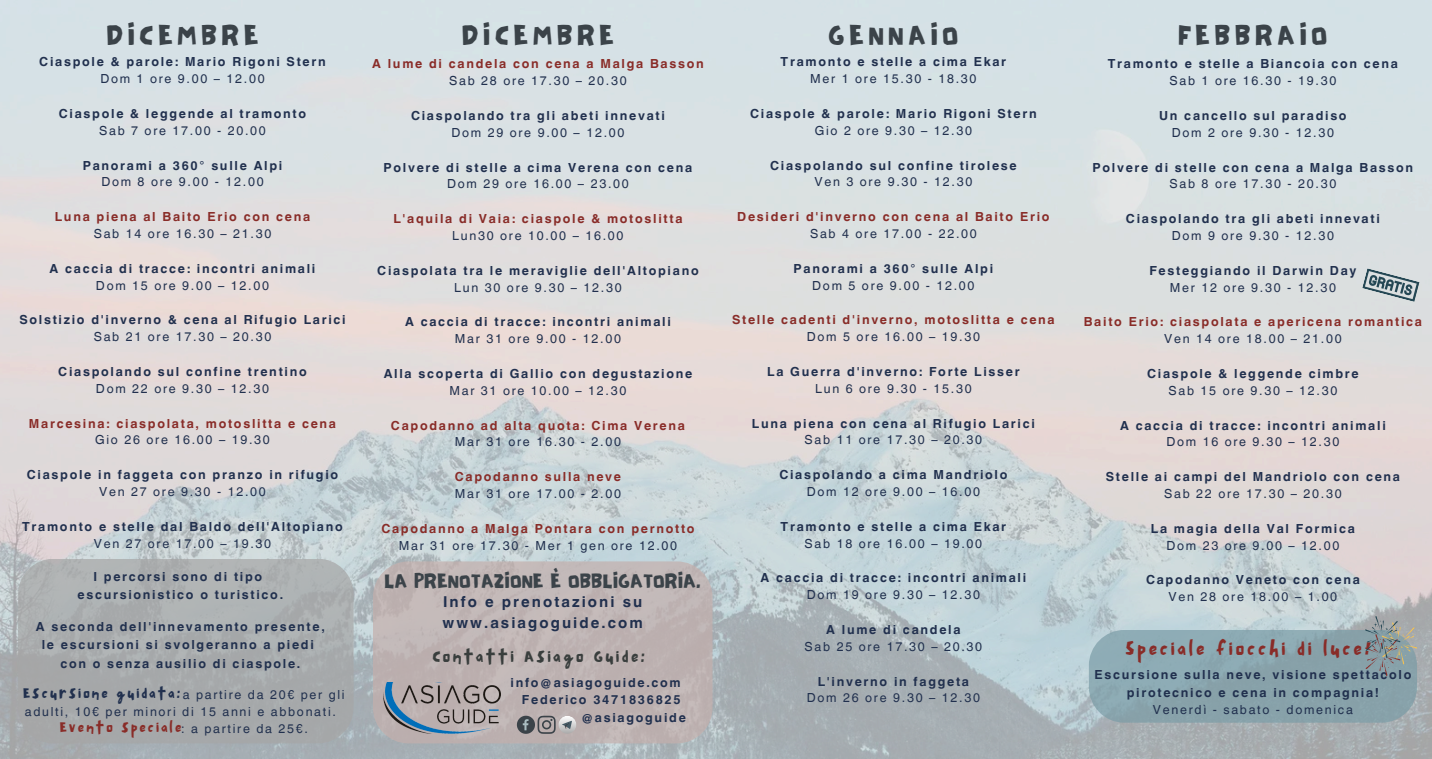
<style>
.page{position:relative;width:1432px;height:759px;background:#fff}
.page>*{position:absolute;margin:0;border:0;box-sizing:border-box;transform-origin:0 0}
.t1{font:31.25px "NF PAGKAKI Regular";letter-spacing:.135em;color:#3b4349}
.t2{font:22.5px "NF PAGKAKI Regular";color:#3b4349}
.t3{font:20px "NF PAGKAKI Regular";letter-spacing:.135em;color:#892c28}
.t4{font:17.5px "NF PAGKAKI Regular";letter-spacing:.135em;color:#393e3d}
.t5{font:700 15px/21.5px "Helvetica World";letter-spacing:.135em;color:#21304e}
.t6{font:15px "NF PAGKAKI Regular";letter-spacing:.135em;color:#21304e}
.t7{font:15px "NF PAGKAKI Regular";letter-spacing:.135em;color:#892c28}
.t8{font:700 12.5px/17.8px "Helvetica World";letter-spacing:.135em;color:#21304e;text-align:right}
.t9{font:12.5px/16.6px "Helvetica World";letter-spacing:.135em;color:#21304e}
.t10{font:700 12.5px "Helvetica World";letter-spacing:.135em;color:#892c28}
</style>
<div class="page">
<img style="left:0;top:0;width:1432px;height:758px">
<div style="left:1089px;top:629px;width:328px;height:93px;background:#88a3ab;border-radius:36px"></div>
<div style="left:373px;top:561px;width:339px;height:182px;background:#c4afac;border-radius:36px"></div>
<div style="left:18px;top:558px;width:335px;height:185px;background:#a6a6a6;border-radius:36px"></div>
<svg style="left:1362px;top:268px;width:57px;height:34px;background:#a4b1b6"></svg>
<svg style="left:1365px;top:615px;width:52px;height:61px"></svg>
<svg style="left:517px;top:715px;width:39px;height:18px"></svg>
<svg style="left:558px;top:715px;width:18px;height:18px"></svg>
<svg style="left:562px;top:720px;width:10px;height:9px"></svg>
<img style="left:383px;top:682px;width:118px;height:51px">
<p class="t1" style="left:106px;top:16px;width:154px">DICEMBRE</p>
<p class="t1" style="left:462px;top:16px;width:154px">DICEMBRE</p>
<p class="t1" style="left:828px;top:16px;width:132px">GENNAIO</p>
<p class="t1" style="left:1178px;top:16px;width:151px">FEBBRAIO</p>
<p class="t8" style="left:780px;top:52px;width:227px">Tramonto e stelle a cima Ekar</p>
<p class="t9" style="left:810px;top:70px;width:168px">Mer 1 ore 15.30 - 18.30</p>
<p class="t8" style="left:750px;top:103px;width:288px">Ciaspole &amp; parole: Mario Rigoni Stern</p>
<h6 class="t9" style="left:814px;top:122px;width:159px">Gio 2 ore 9.30 – 12.30</h6>
<h1 class="t8" style="left:770px;top:155px;width:248px">Ciaspolando sul confine tirolese</h1>
<p class="t9" style="left:814px;top:174px;width:159px">Ven 3 ore 9.30 - 12.30</p>
<p class="t10" style="left:737px;top:206px;width:314px">Desideri d'inverno con cena al Baito Erio</p>
<p class="t9" style="left:810px;top:225px;width:168px">Sab 4 ore 17.00 - 22.00</p>
<p class="t8" style="left:793px;top:258px;width:201px">Panorami a 360° sulle Alpi</p>
<p class="t9" style="left:812px;top:277px;width:164px">Dom 5 ore 9.00 - 12.00</p>
<p class="t10" style="left:732px;top:309px;width:324px">Stelle cadenti d'inverno, motoslitta e cena</p>
<p class="t9" style="left:807px;top:328px;width:174px">Dom 5 ore 16.00 – 19.30</p>
<p class="t8" style="left:767px;top:361px;width:254px">La Guerra d'inverno: Forte Lisser</p>
<p class="t9" style="left:815px;top:380px;width:158px">Lun 6 ore 9.30 - 15.30</p>
<p class="t8" style="left:752px;top:413px;width:284px">Luna piena con cena al Rifugio Larici</p>
<p class="t9" style="left:804px;top:431px;width:179px">Sab 11 ore 17.30 – 20.30</p>
<p class="t8" style="left:779px;top:464px;width:230px">Ciaspolando a cima Mandriolo</p>
<p class="t9" style="left:807px;top:483px;width:174px">Dom 12 ore 9.00 – 16.00</p>
<p class="t8" style="left:780px;top:516px;width:227px">Tramonto e stelle a cima Ekar</p>
<p class="t9" style="left:804px;top:535px;width:179px">Sab 18 ore 16.00 – 19.00</p>
<p class="t8" style="left:760px;top:567px;width:267px">A caccia di tracce: incontri animali</p>
<p class="t9" style="left:807px;top:586px;width:174px">Dom 19 ore 9.30 – 12.30</p>
<p class="t8" style="left:826px;top:619px;width:136px">A lume di candela</p>
<p class="t9" style="left:804px;top:638px;width:179px">Sab 25 ore 17.30 – 20.30</p>
<p class="t8" style="left:817px;top:670px;width:153px">L'inverno in faggeta</p>
<h2 class="t9" style="left:807px;top:689px;width:174px">Dom 26 ore 9.30 – 12.30</h2>
<h5 class="t8" style="left:39px;top:52px;width:288px">Ciaspole &amp; parole: Mario Rigoni Stern</h5>
<h4 class="t9" style="left:100px;top:70px;width:166px">Dom 1 ore 9.00 – 12.00</h4>
<p class="t8" style="left:59px;top:103px;width:249px">Ciaspole &amp; leggende al tramonto</p>
<p class="t9" style="left:99px;top:122px;width:168px">Sab 7 ore 17.00 - 20.00</p>
<h1 class="t8" style="left:83px;top:155px;width:201px">Panorami a 360° sulle Alpi</h1>
<p class="t9" style="left:101px;top:174px;width:164px">Dom 8 ore 9.00 - 12.00</p>
<p class="t10" style="left:55px;top:206px;width:257px">Luna piena al Baito Erio con cena</p>
<p class="t9" style="left:94px;top:225px;width:179px">Sab 14 ore 16.30 – 21.30</p>
<p class="t8" style="left:50px;top:258px;width:267px">A caccia di tracce: incontri animali</p>
<p class="t9" style="left:96px;top:277px;width:174px">Dom 15 ore 9.00 – 12.00</p>
<p class="t8" style="left:19px;top:309px;width:328px">Solstizio d'inverno &amp; cena al Rifugio Larici</p>
<p class="t9" style="left:94px;top:328px;width:179px">Sab 21 ore 17.30 – 20.30</p>
<p class="t8" style="left:58px;top:361px;width:250px">Ciaspolando sul confine trentino</p>
<p class="t9" style="left:96px;top:380px;width:174px">Dom 22 ore 9.30 – 12.30</p>
<p class="t10" style="left:29px;top:413px;width:309px">Marcesina: ciaspolata, motoslitta e cena</p>
<p class="t9" style="left:95px;top:431px;width:176px">Gio 26 ore 16.00 – 19.30</p>
<p class="t8" style="left:27px;top:464px;width:313px">Ciaspole in faggeta con pranzo in rifugio</p>
<p class="t9" style="left:99px;top:483px;width:168px">Ven 27 ore 9.30 - 12.00</p>
<p class="t8" style="left:22px;top:516px;width:322px">Tramonto e stelle dal Baldo dell'Altopiano</p>
<p class="t9" style="left:94px;top:535px;width:179px">Ven 27 ore 17.00 – 19.30</p>
<p class="t10" style="left:372px;top:54px;width:333px">A lume di candela con cena a Malga Basson</p>
<p class="t9" style="left:449px;top:73px;width:179px">Sab 28 ore 17.30 – 20.30</p>
<p class="t8" style="left:411px;top:105px;width:255px">Ciaspolando tra gli abeti innevati</p>
<p class="t9" style="left:451px;top:124px;width:174px">Dom 29 ore 9.00 – 12.00</p>
<p class="t8" style="left:383px;top:157px;width:310px">Polvere di stelle a cima Verena con cena</p>
<p class="t9" style="left:447px;top:176px;width:183px">Dom 29 ore 16.00 – 23.00</p>
<p class="t10" style="left:393px;top:208px;width:291px">L'aquila di Vaia: ciaspole &amp; motoslitta</p>
<p class="t9" style="left:452px;top:227px;width:173px">Lun30 ore 10.00 – 16.00</p>
<p class="t8" style="left:377px;top:260px;width:323px">Ciaspolata tra le meraviglie dell'Altopiano</p>
<p class="t9" style="left:454px;top:279px;width:169px">Lun 30 ore 9.30 – 12.30</p>
<p class="t8" style="left:405px;top:312px;width:267px">A caccia di tracce: incontri animali</p>
<h1 class="t9" style="left:455px;top:330px;width:168px">Mar 31 ore 9.00 - 12.00</h1>
<p class="t8" style="left:384px;top:363px;width:310px">Alla scoperta di Gallio con degustazione</p>
<p class="t9" style="left:449px;top:382px;width:178px">Mar 31 ore 10.00 – 12.30</p>
<p class="t10" style="left:391px;top:415px;width:295px">Capodanno ad alta quota: Cima Verena</p>
<p class="t9" style="left:455px;top:433px;width:168px">Mar 31 ore 16.30 - 2.00</p>
<p class="t10" style="left:455px;top:466px;width:168px">Capodanno sulla neve</p>
<p class="t9" style="left:455px;top:485px;width:168px">Mar 31 ore 17.00 - 2.00</p>
<p class="t10" style="left:381px;top:518px;width:315px">Capodanno a Malga Pontara con pernotto</p>
<p class="t9" style="left:399px;top:537px;width:280px">Mar 31 ore 17.30 - Mer 1 gen ore 12.00</p>
<h1 class="t8" style="left:1108px;top:54px;width:291px">Tramonto e stelle a Biancoia con cena</h1>
<p class="t9" style="left:1169px;top:73px;width:168px">Sab 1 ore 16.30 - 19.30</p>
<p class="t8" style="left:1159px;top:105px;width:189px">Un cancello sul paradiso</p>
<p class="t9" style="left:1171px;top:124px;width:164px">Dom 2 ore 9.30 - 12.30</p>
<p class="t8" style="left:1092px;top:157px;width:322px">Polvere di stelle con cena a Malga Basson</p>
<p class="t9" style="left:1169px;top:176px;width:168px">Sab 8 ore 17.30 - 20.30</p>
<p class="t8" style="left:1126px;top:208px;width:255px">Ciaspolando tra gli abeti innevati</p>
<p class="t9" style="left:1171px;top:227px;width:164px">Dom 9 ore 9.30 - 12.30</p>
<p class="t8" style="left:1149px;top:260px;width:209px">Festeggiando il Darwin Day</p>
<p class="t9" style="left:1169px;top:279px;width:168px">Mer 12 ore 9.30 - 12.30</p>
<p class="t10" style="left:1083px;top:311px;width:340px">Baito Erio: ciaspolata e apericena romantica</p>
<p class="t9" style="left:1164px;top:330px;width:179px">Ven 14 ore 18.00 – 21.00</p>
<p class="t8" style="left:1147px;top:363px;width:213px">Ciaspole &amp; leggende cimbre</p>
<p class="t9" style="left:1168px;top:382px;width:170px">Sab 15 ore 9.30 – 12.30</p>
<p class="t8" style="left:1120px;top:415px;width:267px">A caccia di tracce: incontri animali</p>
<p class="t9" style="left:1166px;top:433px;width:174px">Dom 16 ore 9.30 – 12.30</p>
<p class="t8" style="left:1105px;top:466px;width:296px">Stelle ai campi del Mandriolo con cena</p>
<p class="t9" style="left:1164px;top:485px;width:179px">Sab 22 ore 17.30 – 20.30</p>
<p class="t8" style="left:1151px;top:518px;width:206px">La magia della Val Formica</p>
<p class="t9" style="left:1166px;top:537px;width:174px">Dom 23 ore 9.00 – 12.00</p>
<p class="t8" style="left:1146px;top:569px;width:215px">Capodanno Veneto con cena</p>
<h6 class="t9" style="left:1168px;top:588px;width:170px">Ven 28 ore 18.00 – 1.00</h6>
<p class="t2" style="left:385px;top:567px;width:318px">LA PRENOTAZIONE È OBBLIGATORIA.</p>
<p class="t5" style="left:442px;top:589px;width:202px">Info e prenotazioni su www.asiagoguide.com</p>
<p class="t4" style="left:432px;top:645px;width:214px">Contatti Asiago Guide:</p>
<p class="t8" style="left:510px;top:672px;width:172px">info@asiagoguide.com<br>Federico 3471836825</p>
<p class="t8" style="left:581px;top:707px;width:106px">@asiagoguide</p>
<p class="t8" style="left:93px;top:566px;width:170px">I percorsi sono di tipo</p>
<p class="t8" style="left:78px;top:584px;width:207px">escursionistico o turistico.</p>
<p class="t8" style="left:36px;top:616px;width:290px">A seconda dell'innevamento presente,</p>
<p class="t8" style="left:42px;top:634px;width:274px">le escursioni si svolgeranno a piedi</p>
<p class="t8" style="left:60px;top:652px;width:241px">con o senza ausilio di ciaspole.</p>
<p class="t9" style="left:25px;top:686px;width:321px;text-indent:158px">a partire da 20€ per gli adulti, 10€ per minori di 15 anni e abbonati.</p>
<p class="t7" style="left:60px;top:717px;width:123px">Evento speciale</p>
<p class="t9" style="left:181px;top:719px;width:128px">: a partire da 25€.</p>
<p class="t3" style="left:1125px;top:636px;width:247px">Speciale fiocchi di luce!</p>
<p class="t8" style="left:1094px;top:664px;width:318px">Escursione sulla neve, visione spettacolo</p>
<p class="t8" style="left:1126px;top:682px;width:254px">pirotecnico e cena in compagnia!</p>
<p class="t9" style="left:1153px;top:701px;width:201px">Venerdì - sabato - domenica</p>
<p class="t6" style="left:23px;top:684px;width:159px">Escursione guidata:</p>
</div>
